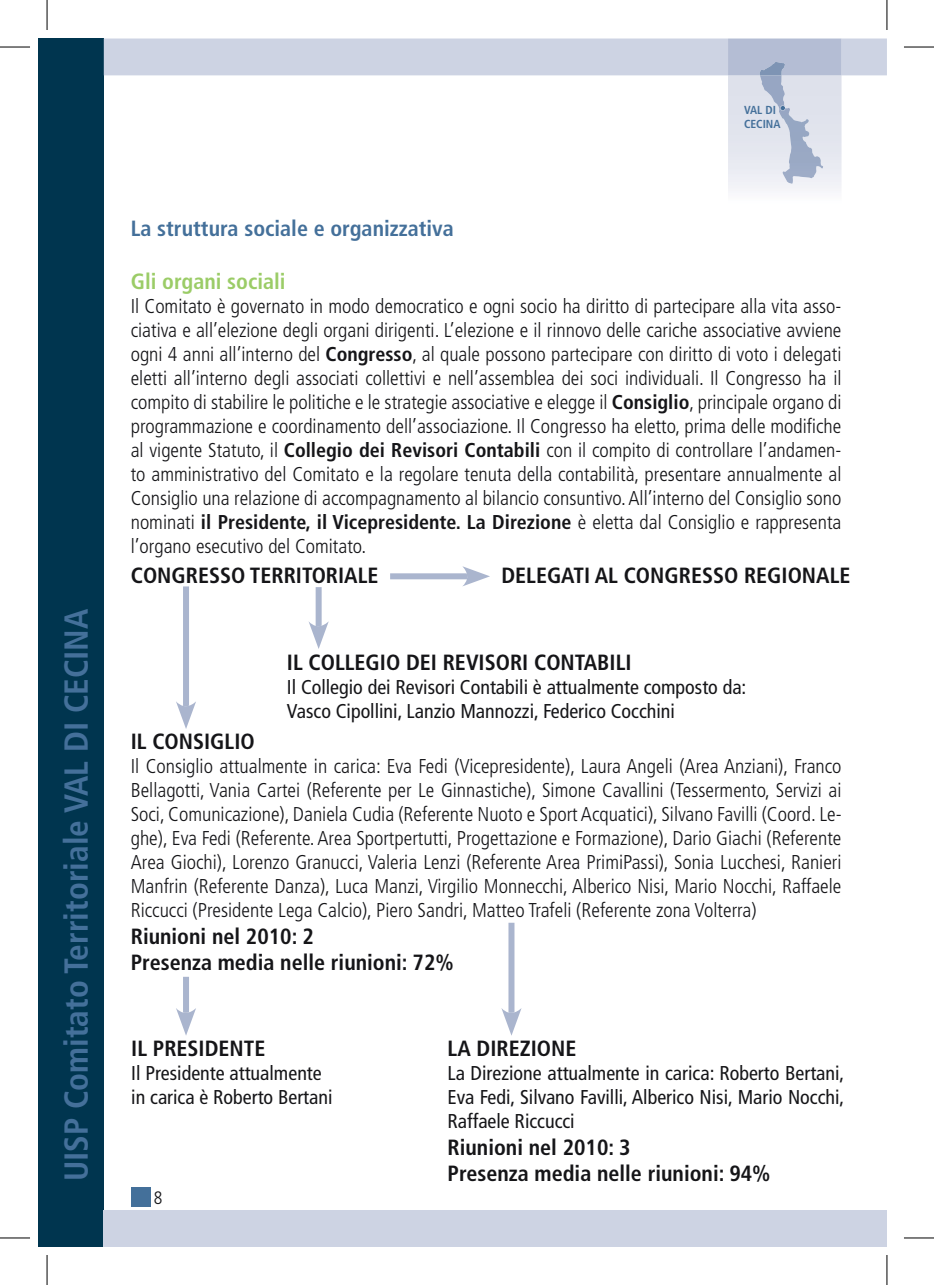
<style>
.page{position:relative;width:934px;height:1285px;background:#fff}
.page>*{position:absolute;margin:0;border:0;box-sizing:border-box;transform-origin:0 0}
.t1{font:700 condensed 33.2px "Frutiger";color:#44709a}
.t2{font:700 condensed 22px/26.4px "Frutiger";color:#151518}
.t3{font:700 condensed 22px "Frutiger";color:#44709a}
.t4{font:700 condensed 22px "Frutiger";color:#9bcc67}
.t5{font:300 condensed 20px/24px "Frutiger";color:#151518;text-align:justify}
.t6{font:condensed 20px/24px "Frutiger";color:#151518}
.t7{font:300 condensed 18px "Frutiger";color:#151518}
.t8{font:700 condensed 11.6px/14px "Frutiger";color:#44709a}
.s1{font-weight:700}
</style>
<div class="page">
<div style="left:131px;top:1187px;width:19px;height:19px;background:#44709a"></div>
<div style="left:39px;top:39px;width:65px;height:1207px;background:#00354f"></div>
<div style="left:104px;top:1209px;width:782px;height:37px;background:#cdd3e3"></div>
<svg style="left:390px;top:566px;width:100px;height:20px"></svg>
<svg style="left:308px;top:587px;width:20px;height:62px"></svg>
<svg style="left:176px;top:586px;width:20px;height:143px"></svg>
<svg style="left:176px;top:976px;width:20px;height:59px"></svg>
<svg style="left:501px;top:922px;width:20px;height:113px"></svg>
<svg style="left:104px;top:39px;width:782px;height:145px"></svg>
<hr style="left:0;top:47px;width:30px;height:1px;background:#000">
<hr style="left:903px;top:47px;width:30px;height:1px;background:#000">
<hr style="left:0;top:1237px;width:30px;height:1px;background:#000">
<hr style="left:903px;top:1237px;width:30px;height:1px;background:#000">
<hr style="left:47px;top:0;width:1px;height:30px;background:#000">
<hr style="left:47px;top:1255px;width:1px;height:30px;background:#000">
<hr style="left:886px;top:0;width:1px;height:30px;background:#000">
<hr style="left:886px;top:1255px;width:1px;height:30px;background:#000">
<h1 class="t1" style="left:57px;top:1181px;width:574px;rotate:-90deg">UISP Comitato Territoriale VAL DI CECINA</h1>
<p class="t8" style="left:743px;top:103px;width:38px">VAL DI<br>CECINA</p>
<p class="t3" style="left:131px;top:216px;width:324px">La struttura sociale e organizzativa</p>
<p class="t4" style="left:131px;top:268px;width:156px">Gli organi sociali</p>
<p class="t5" style="left:131px;top:294px;width:712px">Il Comitato è governato in modo democratico e ogni socio ha diritto di partecipare alla vita asso&shy;ciativa e all’elezione degli organi dirigenti. L’elezione e il rinnovo delle cariche associative avviene ogni 4 anni all’interno del <span class="s1">Congresso</span>, al quale possono partecipare con diritto di voto i delegati eletti all’interno degli associati collettivi e nell’assemblea dei soci individuali. Il Congresso ha il compito di stabilire le politiche e le strategie associative e elegge il <span class="s1">Consiglio</span>, principale organo di programmazione e coordinamento dell’associazione. Il Congresso ha eletto, prima delle modifiche al vigente Statuto, il <span class="s1">Collegio dei Revisori Contabili</span> con il compito di controllare l’andamen&shy;to amministrativo del Comitato e la regolare tenuta della contabilità, presentare annualmente al Consiglio una relazione di accompagnamento al bilancio consuntivo. All’interno del Consiglio sono nominati <span class="s1">il Presidente, il Vicepresidente. La Direzione</span> è eletta dal Consiglio e rappresenta l’organo esecutivo del Comitato.</p>
<p class="t2" style="left:131px;top:562px;width:249px">CONGRESSO TERRITORIALE</p>
<p class="t2" style="left:501px;top:562px;width:350px">DELEGATI AL CONGRESSO REGIONALE</p>
<p class="t2" style="left:287px;top:649px;width:346px">IL COLLEGIO DEI REVISORI CONTABILI</p>
<p class="t6" style="left:287px;top:675px;width:461px">Il Collegio dei Revisori Contabili è attualmente composto da:<br>Vasco Cipollini, Lanzio Mannozzi, Federico Cocchini</p>
<p class="t2" style="left:131px;top:728px;width:125px">IL CONSIGLIO</p>
<p class="t5" style="left:131px;top:754px;width:712px">Il Consiglio attualmente in carica: Eva Fedi (Vicepresidente), Laura Angeli (Area Anziani), Franco Bellagotti, Vania Cartei (Referente per Le Ginnastiche), Simone Cavallini (Tessermento, Servizi ai Soci, Comunicazione), Daniela Cudia (Referente Nuoto e Sport Acquatici), Silvano Favilli (Coord. Le&shy;ghe), Eva Fedi (Referente. Area Sportpertutti, Progettazione e Formazione), Dario Giachi (Referente Area Giochi), Lorenzo Granucci, Valeria Lenzi (Referente Area PrimiPassi), Sonia Lucchesi, Ranieri Manfrin (Referente Danza), Luca Manzi, Virgilio Monnecchi, Alberico Nisi, Mario Nocchi, Raffaele Riccucci (Presidente Lega Calcio), Piero Sandri, Matteo Trafeli (Referente zona Volterra)</p>
<p class="t2" style="left:131px;top:922px;width:324px">Riunioni nel 2010: 2<br>Presenza media nelle riunioni: 72%</p>
<p class="t2" style="left:131px;top:1035px;width:136px">IL PRESIDENTE</p>
<p class="t6" style="left:131px;top:1061px;width:203px">Il Presidente attualmente in carica è Roberto Bertani</p>
<p class="t7" style="left:154px;top:1187px;width:10px">8</p>
<p class="t2" style="left:447px;top:1035px;width:130px">LA DIREZIONE</p>
<p class="t6" style="left:447px;top:1061px;width:398px;text-align:justify">La Direzione attualmente in carica: Roberto Bertani, Eva Fedi, Silvano Favilli, Alberico Nisi, Mario Nocchi, Raffaele Riccucci</p>
<p class="t2" style="left:447px;top:1134px;width:324px">Riunioni nel 2010: 3<br>Presenza media nelle riunioni: 94%</p>
</div>
